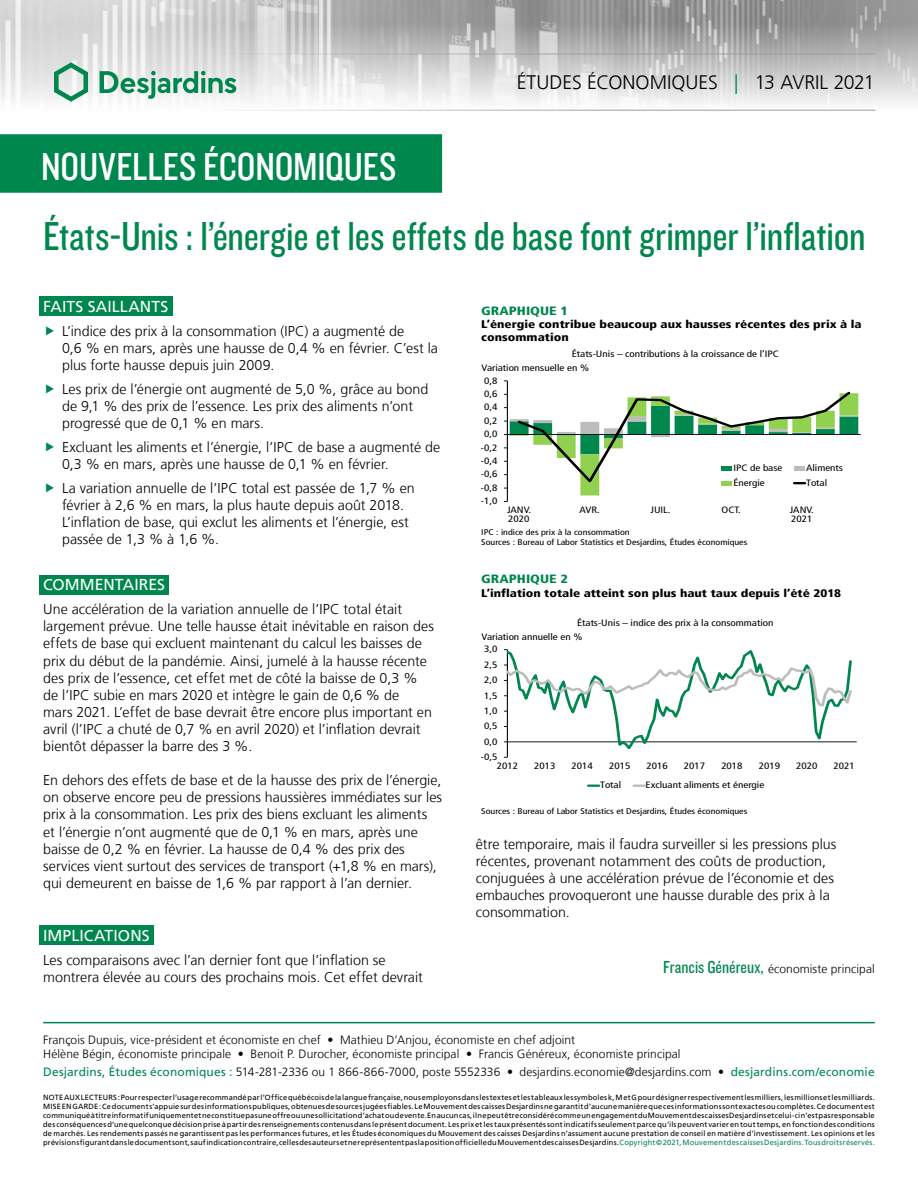
<style>
.page{position:relative;width:918px;height:1188px;background:#fff}
.page>*{position:absolute;margin:0;border:0;box-sizing:border-box;transform-origin:0 0}
.t1{font:42px "Knockout 29 Junior Ltweight";color:#00874e}
.t2{font:40.5px "Knockout 29 Junior Ltweight";color:#fff}
.t3{font:300 19.5px "Frutiger LT";color:#000}
.t4{font:15.75px "Frutiger LT";letter-spacing:.005em;color:#fff}
.t5{font:300 14.25px/17.1px "Frutiger LT";color:#000}
.t6{font:300 12px/14.4px "Frutiger LT";letter-spacing:.005em;color:#000}
.t7{font:900 condensed 12px "Frutiger LT";color:#00874e;scale:1.2 1}
.t8{font:900 condensed 11.1px/13.2px "Frutiger LT";color:#000;scale:1.2 1}
.t9{font:condensed 9.3px "Frutiger LT";color:#000;scale:1.2 1}
.t10{font:condensed 9.15px "Frutiger LT";color:#000;scale:1.2 1}
.t11{font:condensed 8.25px/9.9px "Frutiger LT";color:#000;scale:1.2 1}
.t12{font:7.5px/9px "Frutiger LT";letter-spacing:.025em;color:#000;text-align:justify}
.s1{color:#00874e}
.s2{font-family:"Knockout 29 Junior Ltweight";font-weight:400;font-size:18px;color:#00874e}
.s3{font-weight:400;color:#00874e}
</style>
<div class="page">
<img style="left:0;top:0;width:918px;height:164px">
<hr style="left:43px;top:54px;width:832px;height:1px;background:#9d9d9c">
<hr style="left:43px;top:110px;width:832px;height:1px;background:#9d9d9c">
<svg style="left:54px;top:62px;width:34px;height:40px"></svg>
<svg style="left:100px;top:71px;width:136px;height:28px"></svg>
<div style="left:0;top:135px;width:441px;height:57px;background:#00874e"></div>
<div style="left:0;top:134px;width:442px;height:59px;border:2px solid #00874e"></div>
<hr style="left:43px;top:1022px;width:832px;height:1px;background:#00874e">
<div style="left:39px;top:296px;width:133px;height:20px;background:#00874e"></div>
<div style="left:39px;top:575px;width:130px;height:19px;background:#00874e"></div>
<div style="left:39px;top:925px;width:115px;height:20px;background:#00874e"></div>
<hr style="left:507px;top:381px;width:1px;height:120px;background:#000">
<hr style="left:507px;top:434px;width:354px;height:1px;background:#000">
<svg style="left:504px;top:390px;width:354px;height:105px"></svg>
<hr style="left:507px;top:742px;width:350px;height:1px;background:#000">
<svg style="left:504px;top:649px;width:350px;height:109px"></svg>
<svg style="left:588px;top:784px;width:11px;height:3px"></svg>
<svg style="left:634px;top:784px;width:10px;height:3px"></svg>
<h2 class="t2" style="left:41px;top:140px;width:357px">NOUVELLES ÉCONOMIQUES</h2>
<h3 class="t3" style="left:517px;top:72px;width:360px">ÉTUDES ÉCONOMIQUES <span class="s1">|</span> 13 AVRIL 2021</h3>
<h1 class="t1" style="left:43px;top:209px;width:824px">États-Unis : l’énergie et les effets de base font grimper l’inflation</h1>
<p class="t4" style="left:43px;top:297px;width:127px">FAITS SAILLANTS</p>
<p class="t5" style="left:62px;top:323px;width:377px">L’indice des prix à la consommation (IPC) a augmenté de<br>0,6 % en mars, après une hausse de 0,4 % en février. C’est la plus forte hausse depuis juin 2009.</p>
<p class="t5" style="left:62px;top:381px;width:368px">Les prix de l’énergie ont augmenté de 5,0 %, grâce au bond de 9,1 % des prix de l’essence. Les prix des aliments n’ont progressé que de 0,1 % en mars.</p>
<p class="t5" style="left:62px;top:439px;width:380px">Excluant les aliments et l’énergie, l’IPC de base a augmenté de<br>0,3 % en mars, après une hausse de 0,1 % en février.</p>
<p class="t5" style="left:62px;top:480px;width:354px">La variation annuelle de l’IPC total est passée de 1,7 % en février à 2,6 % en mars, la plus haute depuis août 2018.<br>L’inflation de base, qui exclut les aliments et l’énergie, est passée de 1,3 % à 1,6 %.</p>
<p class="t4" style="left:43px;top:576px;width:123px">COMMENTAIRES</p>
<p class="t5" style="left:43px;top:601px;width:392px">Une accélération de la variation annuelle de l’IPC total était largement prévue. Une telle hausse était inévitable en raison des effets de base qui excluent maintenant du calcul les baisses de prix du début de la pandémie. Ainsi, jumelé à la hausse récente des prix de l’essence, cet effet met de côté la baisse de 0,3 % de l’IPC subie en mars 2020 et intègre le gain de 0,6 % de<br>mars 2021. L’effet de base devrait être encore plus important en avril (l’IPC a chuté de 0,7 % en avril 2020) et l’inflation devrait bientôt dépasser la barre des 3 %.</p>
<p class="t5" style="left:43px;top:772px;width:400px">En dehors des effets de base et de la hausse des prix de l’énergie, on observe encore peu de pressions haussières immédiates sur les prix à la consommation. Les prix des biens excluant les aliments et l’énergie n’ont augmenté que de 0,1 % en mars, après une baisse de 0,2 % en février. La hausse de 0,4 % des prix des services vient surtout des services de transport (+1,8 % en mars), qui demeurent en baisse de 1,6 % par rapport à l’an dernier.</p>
<p class="t4" style="left:43px;top:926px;width:108px">IMPLICATIONS</p>
<p class="t5" style="left:43px;top:952px;width:381px">Les comparaisons avec l’an dernier font que l’inflation se montrera élevée au cours des prochains mois. Cet effet devrait</p>
<p class="t7" style="left:481px;top:303px;width:74px">GRAPHIQUE 1</p>
<p class="t8" style="left:481px;top:318px;width:318px">L’énergie contribue beaucoup aux hausses récentes des prix à la consommation</p>
<p class="t10" style="left:572px;top:349px;width:174px">États-Unis – contributions à la croissance de l’IPC</p>
<p class="t10" style="left:481px;top:363px;width:91px">Variation mensuelle en %</p>
<p class="t9" style="left:484px;top:375px;width:13px">0,8</p>
<p class="t9" style="left:484px;top:388px;width:13px">0,6</p>
<p class="t9" style="left:484px;top:402px;width:13px">0,4</p>
<p class="t9" style="left:484px;top:415px;width:13px">0,2</p>
<p class="t9" style="left:484px;top:429px;width:13px">0,0</p>
<p class="t10" style="left:481px;top:442px;width:15px">-0,2</p>
<p class="t10" style="left:481px;top:456px;width:15px">-0,4</p>
<p class="t10" style="left:481px;top:469px;width:15px">-0,6</p>
<p class="t10" style="left:481px;top:482px;width:15px">-0,8</p>
<p class="t10" style="left:481px;top:496px;width:15px">-1,0</p>
<p class="t10" style="left:733px;top:462px;width:42px">IPC de base</p>
<p class="t10" style="left:806px;top:462px;width:32px">Aliments</p>
<p class="t10" style="left:733px;top:477px;width:28px">Énergie</p>
<p class="t10" style="left:806px;top:477px;width:19px">Total</p>
<p class="t9" style="left:507px;top:504px;width:22px">JANV.</p>
<p class="t9" style="left:580px;top:504px;width:18px">AVR.</p>
<p class="t9" style="left:651px;top:504px;width:18px">JUIL.</p>
<p class="t9" style="left:722px;top:504px;width:17px">OCT.</p>
<p class="t9" style="left:790px;top:504px;width:22px">JANV.</p>
<p class="t10" style="left:508px;top:513px;width:19px">2020</p>
<p class="t10" style="left:791px;top:513px;width:19px">2021</p>
<p class="t11" style="left:481px;top:527px;width:223px">IPC : indice des prix à la consommation<br>Sources : Bureau of Labor Statistics et Desjardins, Études économiques</p>
<p class="t7" style="left:481px;top:572px;width:74px">GRAPHIQUE 2</p>
<p class="t8" style="left:481px;top:586px;width:301px">L’inflation totale atteint son plus haut taux depuis l’été 2018</p>
<p class="t10" style="left:577px;top:618px;width:165px">États-Unis – indice des prix à la consommation</p>
<p class="t10" style="left:481px;top:632px;width:86px">Variation annuelle en %</p>
<p class="t9" style="left:484px;top:644px;width:13px">3,0</p>
<p class="t10" style="left:484px;top:659px;width:13px">2,5</p>
<p class="t10" style="left:484px;top:675px;width:13px">2,0</p>
<p class="t10" style="left:484px;top:690px;width:13px">1,5</p>
<p class="t10" style="left:484px;top:705px;width:13px">1,0</p>
<p class="t9" style="left:484px;top:721px;width:13px">0,5</p>
<p class="t10" style="left:484px;top:736px;width:13px">0,0</p>
<p class="t10" style="left:481px;top:752px;width:15px">-0,5</p>
<p class="t10" style="left:497px;top:760px;width:19px">2012</p>
<p class="t10" style="left:534px;top:760px;width:19px">2013</p>
<p class="t10" style="left:572px;top:760px;width:19px">2014</p>
<p class="t10" style="left:609px;top:760px;width:19px">2015</p>
<p class="t10" style="left:646px;top:760px;width:19px">2016</p>
<p class="t10" style="left:684px;top:760px;width:19px">2017</p>
<p class="t10" style="left:721px;top:760px;width:19px">2018</p>
<p class="t10" style="left:759px;top:760px;width:19px">2019</p>
<p class="t10" style="left:796px;top:760px;width:19px">2020</p>
<p class="t10" style="left:834px;top:760px;width:19px">2021</p>
<p class="t10" style="left:600px;top:780px;width:19px">Total</p>
<p class="t10" style="left:646px;top:780px;width:100px">Excluant aliments et énergie</p>
<p class="t11" style="left:481px;top:806px;width:223px">Sources : Bureau of Labor Statistics et Desjardins, Études économiques</p>
<p class="t5" style="left:476px;top:835px;width:362px">être temporaire, mais il faudra surveiller si les pressions plus récentes, provenant notamment des coûts de production, conjuguées à une accélération prévue de l’économie et des embauches provoqueront une hausse durable des prix à la consommation.</p>
<p class="t6" style="left:663px;top:962px;width:213px"><span class="s2">Francis Généreux,</span> économiste principal</p>
<p class="t6" style="left:43px;top:1032px;width:639px">François Dupuis, vice-président et économiste en chef • Mathieu D’Anjou, économiste en chef adjoint<br>Hélène Bégin, économiste principale • Benoit P. Durocher, économiste principal • Francis Généreux, économiste principal</p>
<p class="t6" style="left:43px;top:1065px;width:833px"><span class="s3">Desjardins, Études économiques :</span> 514‑281‑2336 ou 1 866‑866‑7000, poste 5552336 • desjardins.economie@desjardins.com • <span class="s3">desjardins.com/economie</span></p>
<p class="t12" style="left:43px;top:1093px;width:833px">NOTE AUX LECTEURS: Pour respecter l’usage recommandé par l’Office québécois de la langue française, nous employons dans les textes et les tableaux les symboles k, M et G pour désigner respectivement les milliers, les millions et les milliards.<br>MISE EN GARDE: Ce document s’appuie sur des informations publiques, obtenues de sources jugées fiables. Le Mouvement des caisses Desjardins ne garantit d’aucune manière que ces informations sont exactes ou complètes. Ce document est communiqué à titre informatif uniquement et ne constitue pas une offre ou une sollicitation d’achat ou de vente. En aucun cas, il ne peut être considéré comme un engagement du Mouvement des caisses Desjardins et celui-ci n’est pas responsable des conséquences d’une quelconque décision prise à partir des renseignements contenus dans le présent document. Les prix et les taux présentés sont indicatifs seulement parce qu’ils peuvent varier en tout temps, en fonction des conditions de marchés. Les rendements passés ne garantissent pas les performances futures, et les Études économiques du Mouvement des caisses Desjardins n’assument aucune prestation de conseil en matière d’investissement. Les opinions et les prévisions figurant dans le document sont, sauf indication contraire, celles des auteurs et ne représentent pas la position officielle du Mouvement des caisses Desjardins. <span class="s1">Copyright©2021, Mouvement des caisses Desjardins. Tous droits réservés.</span></p>
</div>
